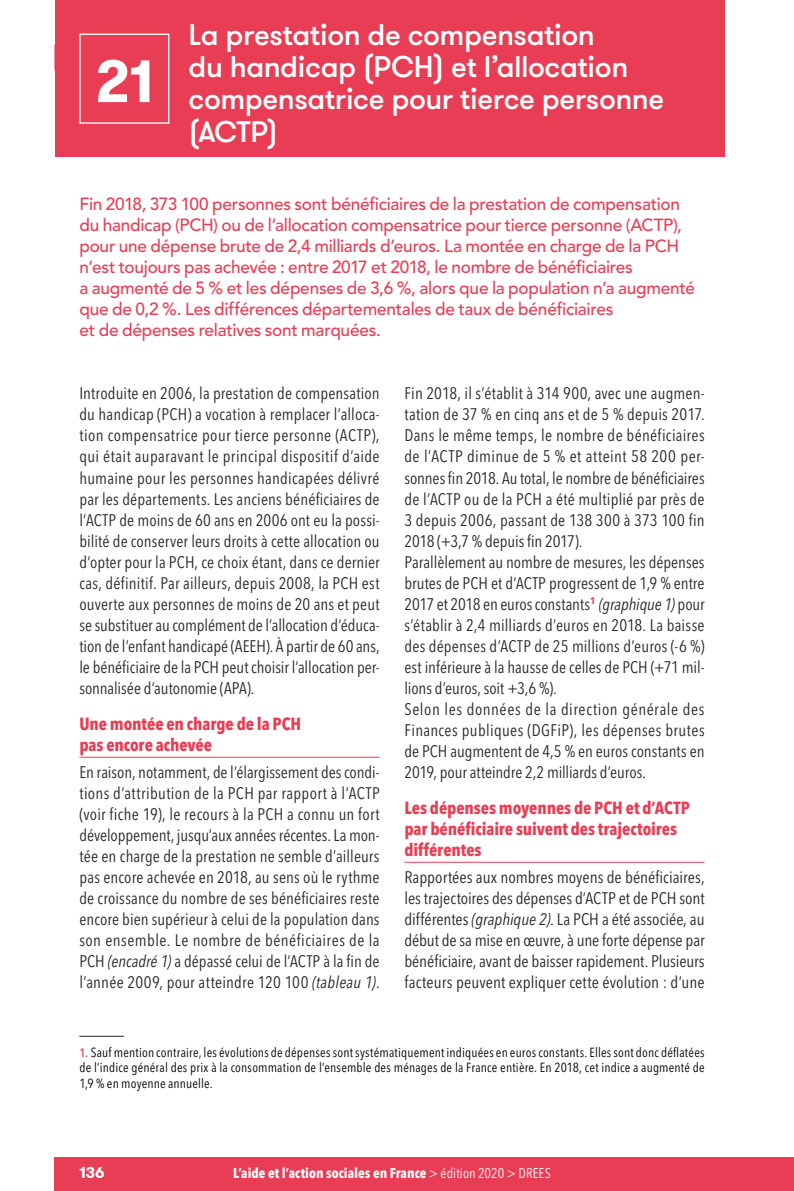
<style>
.page{position:relative;width:794px;height:1191px;background:#fff}
.page>*{position:absolute;margin:0;border:0;box-sizing:border-box;transform-origin:0 0}
.t1{font:700 59.5px "GT Walsheim";color:#fff}
.t2{font:500 29.75px/32.4px "GT Walsheim";letter-spacing:-.015em;color:#fff}
.t3{font:500 17.5px/21px "Avenir LT Std";letter-spacing:-.01em;color:#e83d54}
.t4{font:700 condensed 17.5px/21px "Avenir Next LT Pro";letter-spacing:-.005em;color:#e83d54}
.t5{font:condensed 16.62px/21px "Avenir Next LT Pro";letter-spacing:.005em;color:#272726;text-align:justify}
.t6{font:700 15.75px "GT Walsheim";color:#fff}
.t7{font:700 condensed 14px "Avenir Next LT Pro";color:#fff}
.t8{font:condensed 13.12px/15.8px "Avenir Next LT Pro";letter-spacing:.01em;color:#000;text-align:justify}
.s1{font-style:italic}
.s2{font-weight:600;font-size:12.25px;color:#eb5762}
.s3{font-weight:400}
</style>
<div class="page">
<div style="left:55px;top:1157px;width:739px;height:34px;background:#e83d54"></div>
<div style="left:55px;top:0;width:669px;height:156px;background:#e83d54"></div>
<div style="left:79px;top:34px;width:90px;height:90px;border:1px solid #fff"></div>
<hr style="left:79px;top:757px;width:300px;height:1px;background:#e83d54">
<hr style="left:404px;top:862px;width:300px;height:1px;background:#e83d54">
<hr style="left:79px;top:1035px;width:45px;height:1px;background:#272726">
<h1 class="t1" style="left:95px;top:43px;width:59px">21</h1>
<h2 class="t2" style="left:189px;top:17px;width:477px">La prestation de compensation<br>du handicap (PCH) et l’allocation compensatrice pour tierce personne (ACTP)</h2>
<p class="t3" style="left:79px;top:194px;width:617px">Fin 2018, 373 100 personnes sont bénéficiaires de la prestation de compensation du handicap (PCH) ou de l’allocation compensatrice pour tierce personne (ACTP), pour une dépense brute de 2,4 milliards d’euros. La montée en charge de la PCH n’est toujours pas achevée : entre 2017 et 2018, le nombre de bénéficiaires<br>a augmenté de 5 % et les dépenses de 3,6 %, alors que la population n’a augmenté que de 0,2 %. Les différences départementales de taux de bénéficiaires<br>et de dépenses relatives sont marquées.</p>
<p class="t5" style="left:79px;top:383px;width:302px">Introduite en 2006, la prestation de compensation du handicap (PCH) a vocation à remplacer l’alloca&shy;tion compensatrice pour tierce personne (ACTP), qui était auparavant le principal dispositif d’aide humaine pour les personnes handicapées délivré par les départements. Les anciens bénéficiaires de l’ACTP de moins de 60 ans en 2006 ont eu la possi&shy;bilité de conserver leurs droits à cette allocation ou d’opter pour la PCH, ce choix étant, dans ce dernier cas, définitif. Par ailleurs, depuis 2008, la PCH est ouverte aux personnes de moins de 20 ans et peut se substituer au complément de l’allocation d’éduca&shy;tion de l’enfant handicapé (AEEH). À partir de 60 ans, le bénéficiaire de la PCH peut choisir l’allocation per&shy;sonnalisée d’autonomie (APA).</p>
<p class="t4" style="left:79px;top:713px;width:223px">Une montée en charge de la PCH pas encore achevée</p>
<p class="t5" style="left:79px;top:761px;width:302px">En raison, notamment, de l’élargissement des condi&shy;tions d’attribution de la PCH par rapport à l’ACTP (voir fiche 19), le recours à la PCH a connu un fort développement, jusqu’aux années récentes. La mon&shy;tée en charge de la prestation ne semble d’ailleurs pas encore achevée en 2018, au sens où le rythme de croissance du nombre de ses bénéficiaires reste encore bien supérieur à celui de la population dans son ensemble. Le nombre de bénéficiaires de la PCH <span class="s1">(encadré 1)</span> a dépassé celui de l’ACTP à la fin de l’année 2009, pour atteindre 120 100 <span class="s1">(tableau 1)</span>.</p>
<p class="t5" style="left:404px;top:383px;width:302px;text-align:left">Fin 2018, il s’établit à 314 900, avec une augmen&shy;tation de 37 % en cinq ans et de 5 % depuis 2017.<br>Dans le même temps, le nombre de bénéficiaires de l’ACTP diminue de 5 % et atteint 58 200 per&shy;sonnes fin 2018. Au total, le nombre de bénéficiaires de l’ACTP ou de la PCH a été multiplié par près de 3 depuis 2006, passant de 138 300 à 373 100 fin 2018 (+3,7 % depuis fin 2017).<br>Parallèlement au nombre de mesures, les dépenses brutes de PCH et d’ACTP progressent de 1,9 % entre 2017 et 2018 en euros constants<sup>1</sup> <span class="s1">(graphique 1)</span> pour s’établir à 2,4 milliards d’euros en 2018. La baisse des dépenses d’ACTP de 25 millions d’euros (-6 %) est inférieure à la hausse de celles de PCH (+71 mil&shy;lions d’euros, soit +3,6 %).<br>Selon les données de la direction générale des Finances publiques (DGFiP), les dépenses brutes de PCH augmentent de 4,5 % en euros constants en 2019, pour atteindre 2,2 milliards d’euros.</p>
<p class="t4" style="left:404px;top:797px;width:287px">Les dépenses moyennes de PCH et d’ACTP par bénéficiaire suivent des trajectoires différentes</p>
<p class="t5" style="left:404px;top:866px;width:302px">Rapportées aux nombres moyens de bénéficiaires, les trajectoires des dépenses d’ACTP et de PCH sont différentes <span class="s1">(graphique 2)</span>. La PCH a été associée, au début de sa mise en œuvre, à une forte dépense par bénéficiaire, avant de baisser rapidement. Plusieurs facteurs peuvent expliquer cette évolution : d’une</p>
<p class="t8" style="left:79px;top:1044px;width:627px"><span class="s2">1.</span> Sauf mention contraire, les évolutions de dépenses sont systématiquement indiquées en euros constants. Elles sont donc déflatées de l’indice général des prix à la consommation de l’ensemble des ménages de la France entière. En 2018, cet indice a augmenté de 1,9 % en moyenne annuelle.</p>
<p class="t6" style="left:79px;top:1162px;width:27px">136</p>
<p class="t7" style="left:233px;top:1165px;width:319px">L’aide et l’action sociales en France <span class="s3">&gt; édition 2020 &gt; DREES</span></p>
</div>
